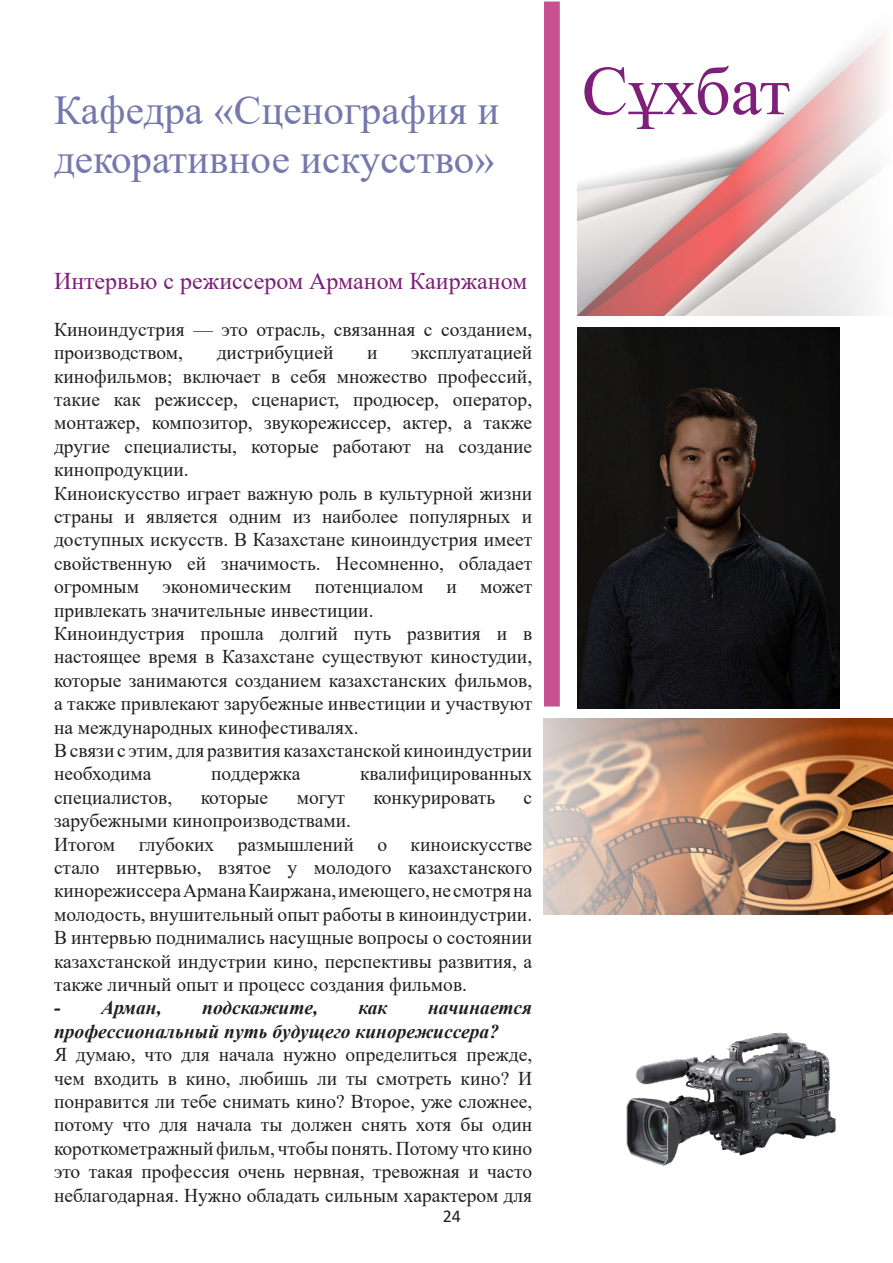
<style>
.page{position:relative;width:893px;height:1263px;background:#fff}
.page>*{position:absolute;margin:0;border:0;box-sizing:border-box;transform-origin:0 0}
.t1{font:69.6px "Times New Roman";color:#7e1f79}
.t2{font:41.1px/49.3px "Times New Roman";color:#7678ad}
.t3{font:24px "Times New Roman";color:#7e1f79}
.t4{font:19.5px/23.4px "Times New Roman";color:#231f20;text-align:justify}
.t5{font:italic 700 19.5px/23.4px "Times New Roman";color:#231f20}
.t6{font:18px "Calibri";color:#231f20}
</style>
<div class="page">
<img style="left:577px;top:35px;width:306px;height:281px">
<div style="left:543px;top:1px;width:18px;height:706px;background:#c65092"></div>
<div style="left:542px;top:0;width:19px;height:708px;border:2px solid #fff"></div>
<img style="left:577px;top:327px;width:262px;height:381px">
<img style="left:626px;top:1032px;width:210px;height:134px">
<img style="left:544px;top:718px;width:349px;height:196px">
<p class="t2" style="left:54px;top:84px;width:447px">Кафедра «Сценография и декоративное искусство»</p>
<p class="t3" style="left:54px;top:264px;width:475px">Интервью с режиссером Арманом Каиржаном</p>
<p class="t4" style="left:54px;top:317px;width:480px">Киноиндустрия — это отрасль, связанная с созданием, производством,</p>
<p class="t4" style="left:217px;top:340px;width:118px">дистрибуцией</p>
<p class="t4" style="left:367px;top:340px;width:12px">и</p>
<p class="t4" style="left:54px;top:340px;width:480px;text-indent:357px">эксплуатацией кинофильмов; включает в себя множество профессий, такие как режиссер, сценарист, продюсер, оператор, монтажер, композитор, звукорежиссер, актер, а также другие специалисты, которые работают на создание кинопродукции.</p>
<p class="t4" style="left:54px;top:481px;width:480px">Киноискусство играет важную роль в культурной жизни страны и является одним из наиболее популярных и доступных искусств. В Казахстане киноиндустрия имеет свойственную ей значимость. Несомненно, обладает огромным экономическим потенциалом и может привлекать значительные инвестиции.</p>
<p class="t4" style="left:54px;top:621px;width:480px">Киноиндустрия прошла долгий путь развития и в настоящее время в Казахстане существуют киностудии, которые занимаются созданием казахстанских фильмов, а также привлекают зарубежные инвестиции и участвуют на международных кинофестивалях.</p>
<p class="t4" style="left:54px;top:738px;width:480px">Всвязи с этим, для развития казахстанской киноиндустрии необходима</p>
<p class="t4" style="left:211px;top:762px;width:91px">поддержка</p>
<p class="t4" style="left:360px;top:762px;width:174px">квалифицированных</p>
<p class="t4" style="left:54px;top:785px;width:120px">специалистов,</p>
<p class="t4" style="left:201px;top:785px;width:69px">которые</p>
<p class="t4" style="left:297px;top:785px;width:50px">могут</p>
<p class="t4" style="left:373px;top:785px;width:123px">конкурировать</p>
<p class="t4" style="left:524px;top:785px;width:10px">с</p>
<p class="t4" style="left:54px;top:808px;width:299px">зарубежными кинопроизводствами.</p>
<p class="t4" style="left:54px;top:832px;width:480px">Итогом глубоких размышлений о киноискусстве стало интервью, взятое у молодого казахстанского кинорежиссераАрманаКаиржана,имеющего,несмотряна молодость, внушительный опыт работы в киноиндустрии.<br>В интервью поднимались насущные вопросы о состоянии казахстанской индустрии кино, перспективы развития, а также личный опыт и процесс создания фильмов.</p>
<p class="t5" style="left:54px;top:996px;width:109px">- Арман,</p>
<p class="t5" style="left:202px;top:996px;width:117px">подскажите,</p>
<p class="t5" style="left:358px;top:996px;width:31px">как</p>
<p class="t5" style="left:54px;top:996px;width:480px;text-indent:374px">начинается профессиональный путь будущего кинорежиссера?</p>
<p class="t4" style="left:54px;top:1042px;width:480px">Я думаю, что для начала нужно определиться прежде, чем входить в кино, любишь ли ты смотреть кино? И понравится ли тебе снимать кино? Второе, уже сложнее, потому что для начала ты должен снять хотя бы один короткометражныйфильм, чтобыпонять.Потому что кино это такая профессия очень нервная, тревожная и часто неблагодарная. Нужно обладать сильным характером для</p>
<p class="t6" style="left:443px;top:1204px;width:20px">24</p>
<p class="t1" style="left:582px;top:42px;width:210px">Сұхбат</p>
</div>
